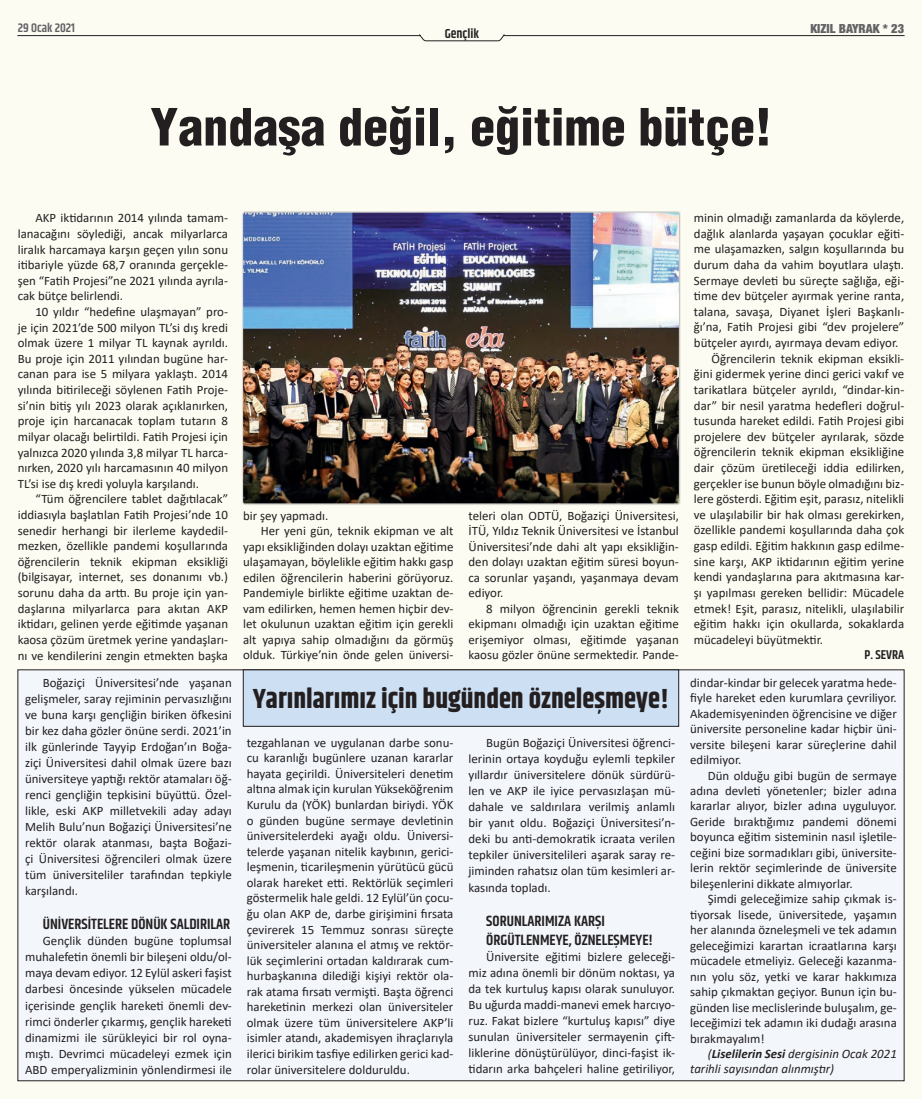
<style>
.page{position:relative;width:922px;height:1099px;background:#fff}
.page>*{position:absolute;margin:0;border:0;box-sizing:border-box;transform-origin:0 0}
.ana_başlık{font:900 condensed 50px "Helvetica";color:#231f20}
.başlık-2{font:700 27.5px "Khand";color:#231f20}
.ara_başlık{font:600 15px/18.6px "Khand";color:#231f20}
.t1{font:600 13.12px "Khand";color:#231f20}
.t2{font:12.88px/15.5px "Calibri";color:#231f20;text-align:justify}
.t3{font:italic 12.88px/15.5px "Calibri";color:#231f20}
.alt_imza{font:600 12.88px "Khand";color:#231f20}
.t4{font:900 condensed 12.5px "Helvetica Neue";color:#636366}
.t5{font:600 12.5px "Khand";color:#636366}
.s1{font-weight:700}
</style>
<div class="page">
<div style="left:0;top:0;width:921px;height:1098px;background:#fdfcf3"></div>
<hr style="left:18px;top:35px;width:402px;height:1px;background:#231f20">
<hr style="left:503px;top:35px;width:400px;height:1px;background:#231f20">
<svg style="left:419px;top:34px;width:85px;height:7px"></svg>
<div style="left:241px;top:211px;width:439px;height:294px;background:#231f20;opacity:.4"></div>
<img style="left:243px;top:213px;width:435px;height:290px">
<div style="left:18px;top:669px;width:885px;height:411px;background:#f3f7fc"></div>
<div style="left:243px;top:670px;width:435px;height:56px;background:#cde0f3"></div>
<div style="left:243px;top:669px;width:435px;height:57px;border:1px solid #231f20"></div>
<p class="t5" style="left:18px;top:20px;width:59px">29 Ocak 2021</p>
<p class="t4" style="left:810px;top:20px;width:95px">KIZIL BAYRAK * 23</p>
<p class="t1" style="left:444px;top:25px;width:36px">Gençlik</p>
<p class="ana_başlık" style="left:150px;top:96px;width:622px">Yandaşa değil, eğitime bütçe!</p>
<p class="t2" style="left:18px;top:210px;width:212px;text-indent:18px">AKP iktidarının 2014 yılında tamam&shy;lanacağını söylediği, ancak milyarlarca liralık harcamaya karşın geçen yılın sonu itibariyle yüzde 68,7 oranında gerçekle&shy;şen “Fatih Projesi”ne 2021 yılında ayrıla&shy;cak bütçe belirlendi.</p>
<p class="t2" style="left:18px;top:303px;width:212px;text-indent:18px">10 yıldır “hedefine ulaşmayan” pro&shy;je için 2021’de 500 milyon TL’si dış kredi olmak üzere 1 milyar TL kaynak ayrıldı.<br>Bu proje için 2011 yılından bugüne har&shy;canan para ise 5 milyara yaklaştı. 2014 yılında bitirileceği söylenen Fatih Proje&shy;si’nin bitiş yılı 2023 olarak açıklanırken, proje için harcanacak toplam tutarın 8 milyar olacağı belirtildi. Fatih Projesi için yalnızca 2020 yılında 3,8 milyar TL harca&shy;nırken, 2020 yılı harcamasının 40 milyon TL’si ise dış kredi yoluyla karşılandı.</p>
<p class="t2" style="left:18px;top:491px;width:212px;text-indent:18px">“Tüm öğrencilere tablet dağıtılacak” iddiasıyla başlatılan Fatih Projesi’nde 10 senedir herhangi bir ilerleme kaydedil&shy;mezken, özellikle pandemi koşullarında öğrencilerin teknik ekipman eksikliği (bilgisayar, internet, ses donanımı vb.) sorunu daha da arttı. Bu proje için yan&shy;daşlarına milyarlarca para akıtan AKP iktidarı, gelinen yerde eğitimde yaşanan kaosa çözüm üretmek yerine yandaşları&shy;nı ve kendilerini zengin etmekten başka</p>
<p class="t2" style="left:25px;top:674px;width:208px;line-height:16px;text-indent:18px">Boğaziçi Üniversitesi’nde yaşanan gelişmeler, saray rejiminin pervasızlığını ve buna karşı gençliğin biriken öfkesini bir kez daha gözler önüne serdi. 2021’in ilk günlerinde Tayyip Erdoğan’ın Boğa&shy;ziçi Üniversitesi dahil olmak üzere bazı üniversiteye yaptığı rektör atamaları öğ&shy;renci gençliğin tepkisini büyüttü. Özel&shy;likle, eski AKP milletvekili aday adayı Melih Bulu’nun Boğaziçi Üniversitesi’ne rektör olarak atanması, başta Boğazi&shy;çi Üniversitesi öğrencileri olmak üzere tüm üniversiteliler tarafından tepkiyle karşılandı.</p>
<p class="ara_başlık" style="left:43px;top:916px;width:189px">ÜNIVERSITELERE DÖNÜK SALDIRILAR</p>
<p class="t2" style="left:25px;top:932px;width:208px;line-height:16px;text-indent:18px">Gençlik dünden bugüne toplumsal muhalefetin önemli bir bileşeni oldu/ol&shy;maya devam ediyor. 12 Eylül askeri faşist darbesi öncesinde yükselen mücadele içerisinde gençlik hareketi önemli dev&shy;rimci önderler çıkarmış, gençlik hareketi dinamizmi ile sürükleyici bir rol oyna&shy;mıştı. Devrimci mücadeleyi ezmek için ABD emperyalizminin yönlendirmesi ile</p>
<p class="t2" style="left:243px;top:507px;width:87px">bir şey yapmadı.</p>
<p class="t2" style="left:243px;top:523px;width:212px;text-indent:18px">Her yeni gün, teknik ekipman ve alt yapı eksikliğinden dolayı uzaktan eğitime ulaşamayan, böylelikle eğitim hakkı gasp edilen öğrencilerin haberini görüyoruz.<br>Pandemiyle birlikte eğitime uzaktan de&shy;vam edilirken, hemen hemen hiçbir dev&shy;let okulunun uzaktan eğitim için gerekli alt yapıya sahip olmadığını da görmüş olduk. Türkiye’nin önde gelen üniversi-</p>
<p class="t2" style="left:468px;top:507px;width:212px">teleri olan ODTÜ, Boğaziçi Üniversitesi, İTÜ, Yıldız Teknik Üniversitesi ve İstanbul Üniversitesi’nde dahi alt yapı eksikliğin&shy;den dolayı uzaktan eğitim süresi boyun&shy;ca sorunlar yaşandı, yaşanmaya devam ediyor.</p>
<p class="t2" style="left:468px;top:600px;width:212px;text-indent:18px">8 milyon öğrencinin gerekli teknik ekipmanı olmadığı için uzaktan eğitime erişemiyor olması, eğitimde yaşanan kaosu gözler önüne sermektedir. Pande-</p>
<p class="başlık-2" style="left:253px;top:678px;width:418px">Yarınlarımız için bugünden özneleşmeye!</p>
<p class="t2" style="left:247px;top:734px;width:208px">tezgahlanan ve uygulanan darbe sonu&shy;cu karanlığı bugünlere uzanan kararlar hayata geçirildi. Üniversiteleri denetim altına almak için kurulan Yükseköğrenim Kurulu da (YÖK) bunlardan biriydi. YÖK o günden bugüne sermaye devletinin üniversitelerdeki ayağı oldu. Üniversi&shy;telerde yaşanan nitelik kaybının, gerici&shy;leşmenin, ticarileşmenin yürütücü gücü olarak hareket etti. Rektörlük seçimleri göstermelik hale geldi. 12 Eylül’ün çocu&shy;ğu olan AKP de, darbe girişimini fırsata çevirerek 15 Temmuz sonrası süreçte üniversiteler alanına el atmış ve rektör&shy;lük seçimlerini ortadan kaldırarak cum&shy;hurbaşkanına dilediği kişiyi rektör ola&shy;rak atama fırsatı vermişti. Başta öğrenci hareketinin merkezi olan üniversiteler olmak üzere tüm üniversitelere AKP’li isimler atandı, akademisyen ihraçlarıyla ilerici birikim tasfiye edilirken gerici kad&shy;rolar üniversitelere dolduruldu.</p>
<p class="t2" style="left:468px;top:734px;width:208px;line-height:16.1px;text-indent:18px">Bugün Boğaziçi Üniversitesi öğrenci&shy;lerinin ortaya koyduğu eylemli tepkiler yıllardır üniversitelere dönük sürdürü&shy;len ve AKP ile iyice pervasızlaşan mü&shy;dahale ve saldırılara verilmiş anlamlı bir yanıt oldu. Boğaziçi Üniversitesi’n&shy;deki bu anti-demokratik icraata verilen tepkiler üniversitelileri aşarak saray re&shy;jiminden rahatsız olan tüm kesimleri ar&shy;kasında topladı.</p>
<p class="ara_başlık" style="left:486px;top:912px;width:168px">SORUNLARIMIZA KARŞI<br>ÖRGÜTLENMEYE, ÖZNELEŞMEYE!</p>
<p class="t2" style="left:468px;top:948px;width:208px;line-height:16.1px;text-indent:18px">Üniversite eğitimi bizlere geleceği&shy;miz adına önemli bir dönüm noktası, ya da tek kurtuluş kapısı olarak sunuluyor.<br>Bu uğurda maddi-manevi emek harcıyo&shy;ruz. Fakat bizlere “kurtuluş kapısı” diye sunulan üniversiteler sermayenin çift&shy;liklerine dönüştürülüyor, dinci-faşist ik&shy;tidarın arka bahçeleri haline getiriliyor,</p>
<p class="t2" style="left:693px;top:210px;width:212px">minin olmadığı zamanlarda da köylerde, dağlık alanlarda yaşayan çocuklar eğiti&shy;me ulaşamazken, salgın koşullarında bu durum daha da vahim boyutlara ulaştı.<br>Sermaye devleti bu süreçte sağlığa, eği&shy;time dev bütçeler ayırmak yerine ranta, talana, savaşa, Diyanet İşleri Başkanlı&shy;ğı’na, Fatih Projesi gibi “dev projelere” bütçeler ayırdı, ayırmaya devam ediyor.</p>
<p class="t2" style="left:693px;top:350px;width:212px;text-indent:18px">Öğrencilerin teknik ekipman eksikli&shy;ğini gidermek yerine dinci gerici vakıf ve tarikatlara bütçeler ayrıldı, “dindar-kin&shy;dar” bir nesil yaratma hedefleri doğrul&shy;tusunda hareket edildi. Fatih Projesi gibi projelere dev bütçeler ayrılarak, sözde öğrencilerin teknik ekipman eksikliğine dair çözüm üretileceği iddia edilirken, gerçekler ise bunun böyle olmadığını biz&shy;lere gösterdi. Eğitim eşit, parasız, nitelikli ve ulaşılabilir bir hak olması gerekirken, özellikle pandemi koşullarında daha çok gasp edildi. Eğitim hakkının gasp edilme&shy;sine karşı, AKP iktidarının eğitim yerine kendi yandaşlarına para akıtmasına kar&shy;şı yapılması gereken bellidir: Mücadele etmek! Eşit, parasız, nitelikli, ulaşılabilir eğitim hakkı için okullarda, sokaklarda mücadeleyi büyütmektir.</p>
<p class="alt_imza" style="left:864px;top:646px;width:41px">P. SEVRA</p>
<p class="t2" style="left:690px;top:674px;width:208px">dindar-kindar bir gelecek yaratma hede&shy;fiyle hareket eden kurumlara çevriliyor.<br>Akademisyeninden öğrencisine ve diğer üniversite personeline kadar hiçbir üni&shy;versite bileşeni karar süreçlerine dahil edilmiyor.</p>
<p class="t2" style="left:690px;top:767px;width:208px;text-indent:18px">Dün olduğu gibi bugün de sermaye adına devleti yönetenler; bizler adına kararlar alıyor, bizler adına uyguluyor.<br>Geride bıraktığımız pandemi dönemi boyunca eğitim sisteminin nasıl işletile&shy;ceğini bize sormadıkları gibi, üniversite&shy;lerin rektör seçimlerinde de üniversite bileşenlerini dikkate almıyorlar.</p>
<p class="t2" style="left:690px;top:890px;width:208px;text-indent:18px">Şimdi geleceğimize sahip çıkmak is&shy;tiyorsak lisede, üniversitede, yaşamın her alanında özneleşmeli ve tek adamın geleceğimizi karartan icraatlarına karşı mücadele etmeliyiz. Geleceği kazanma&shy;nın yolu söz, yetki ve karar hakkımıza sahip çıkmaktan geçiyor. Bunun için bu&shy;günden lise meclislerinde buluşalım, ge&shy;leceğimizi tek adamın iki dudağı arasına bırakmayalım!</p>
<p class="t3" style="left:690px;top:1045px;width:208px;text-indent:18px">(<span class="s1">Liselilerin Sesi</span> dergisinin Ocak 2021 tarihli sayısından alınmıştır)</p>
</div>
